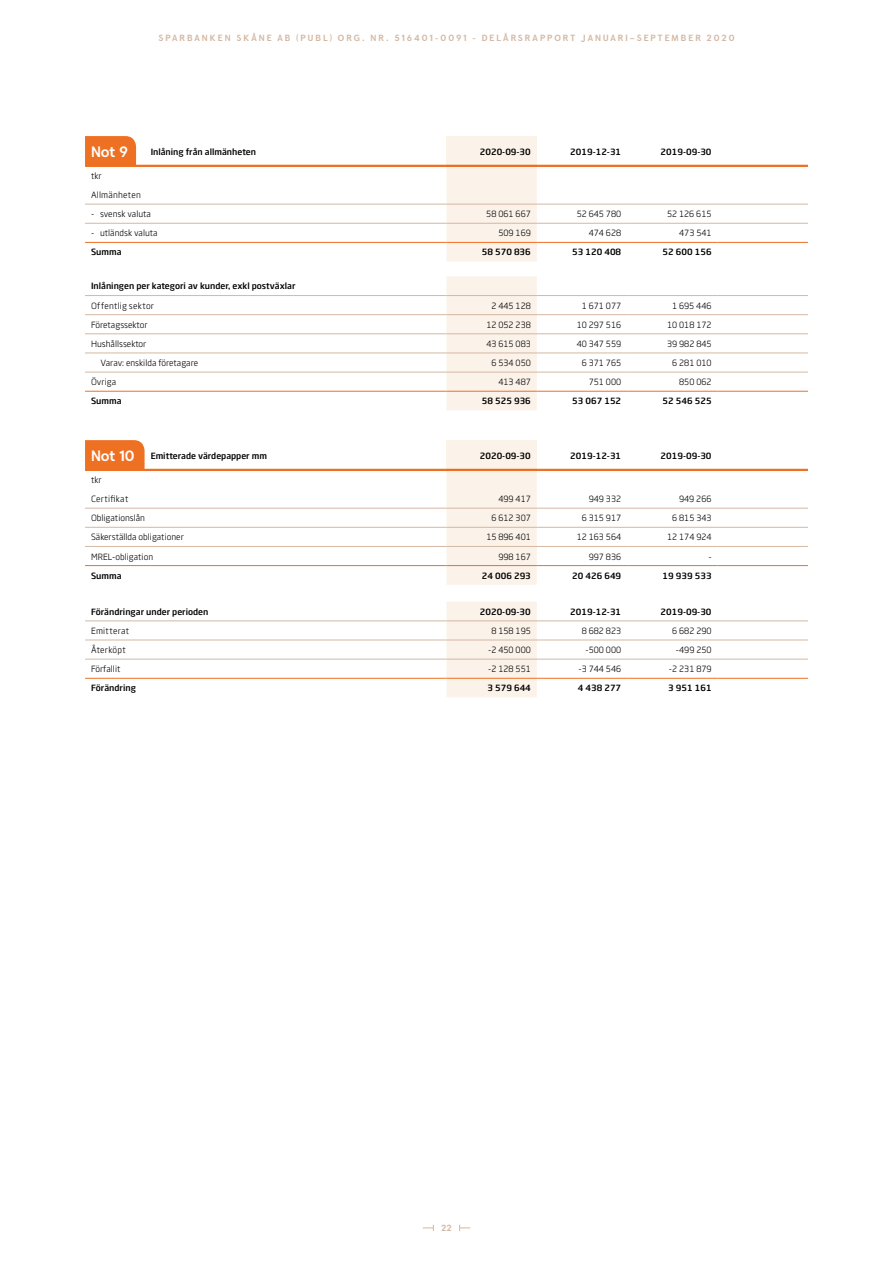
<style>
.page{position:relative;width:893px;height:1263px;background:#fff}
.page>*{position:absolute;margin:0;border:0;box-sizing:border-box;transform-origin:0 0}
.t1{font:700 15px "Swedbank Headline";color:#fff}
.t2{font:700 9px "Swedbank Headline";letter-spacing:.22em;color:#d4b8a3}
.t3{font:8.85px "Swedbank Sans";color:#000}
.t4{font:700 8.85px "Swedbank Sans";color:#000}
.t5{font:8.85px/19.2px "Swedbank Sans";letter-spacing:.03em;color:#000}
.t6{font:8.85px/19.2px "Swedbank Sans";letter-spacing:.02em;color:#000}
.t7{font:8.85px "Swedbank Sans";letter-spacing:.025em;color:#000}
</style>
<div class="page">
<svg style="left:423px;top:1225px;width:11px;height:6px"></svg>
<svg style="left:459px;top:1225px;width:11px;height:6px"></svg>
<svg style="left:85px;top:136px;width:723px;height:125px"></svg>
<div style="left:446px;top:276px;width:91px;height:134px;background:#fbf2ea"></div>
<hr style="left:85px;top:295px;width:361px;height:1px;background:#d4b8a3">
<hr style="left:85px;top:314px;width:361px;height:1px;background:#d4b8a3">
<hr style="left:85px;top:333px;width:361px;height:1px;background:#d4b8a3">
<hr style="left:85px;top:353px;width:361px;height:1px;background:#d4b8a3">
<hr style="left:446px;top:295px;width:91px;height:1px;background:#d4b8a3">
<hr style="left:446px;top:314px;width:91px;height:1px;background:#d4b8a3">
<hr style="left:446px;top:333px;width:91px;height:1px;background:#d4b8a3">
<hr style="left:446px;top:353px;width:91px;height:1px;background:#d4b8a3">
<hr style="left:537px;top:295px;width:90px;height:1px;background:#d4b8a3">
<hr style="left:537px;top:314px;width:90px;height:1px;background:#d4b8a3">
<hr style="left:537px;top:333px;width:90px;height:1px;background:#d4b8a3">
<hr style="left:537px;top:353px;width:90px;height:1px;background:#d4b8a3">
<hr style="left:627px;top:295px;width:91px;height:1px;background:#d4b8a3">
<hr style="left:718px;top:295px;width:90px;height:1px;background:#d4b8a3">
<hr style="left:627px;top:314px;width:91px;height:1px;background:#d4b8a3">
<hr style="left:718px;top:314px;width:90px;height:1px;background:#d4b8a3">
<hr style="left:627px;top:333px;width:91px;height:1px;background:#d4b8a3">
<hr style="left:718px;top:333px;width:90px;height:1px;background:#d4b8a3">
<hr style="left:627px;top:353px;width:91px;height:1px;background:#d4b8a3">
<hr style="left:718px;top:353px;width:90px;height:1px;background:#d4b8a3">
<hr style="left:85px;top:372px;width:361px;height:1px;background:#d4b8a3">
<hr style="left:446px;top:372px;width:91px;height:1px;background:#d4b8a3">
<hr style="left:537px;top:372px;width:90px;height:1px;background:#d4b8a3">
<hr style="left:627px;top:372px;width:91px;height:1px;background:#d4b8a3">
<hr style="left:718px;top:372px;width:90px;height:1px;background:#d4b8a3">
<hr style="left:85px;top:391px;width:361px;height:1px;background:#ee7023">
<hr style="left:446px;top:391px;width:91px;height:1px;background:#ee7023">
<hr style="left:537px;top:391px;width:90px;height:1px;background:#ee7023">
<hr style="left:627px;top:391px;width:91px;height:1px;background:#ee7023">
<hr style="left:718px;top:391px;width:90px;height:1px;background:#ee7023">
<div style="left:446px;top:136px;width:91px;height:30px;background:#fbf2ea"></div>
<svg style="left:85px;top:440px;width:723px;height:145px"></svg>
<div style="left:446px;top:602px;width:91px;height:95px;background:#fbf2ea"></div>
<hr style="left:85px;top:620px;width:361px;height:1px;background:#d4b8a3">
<hr style="left:446px;top:620px;width:91px;height:1px;background:#d4b8a3">
<hr style="left:537px;top:620px;width:90px;height:1px;background:#d4b8a3">
<hr style="left:627px;top:620px;width:91px;height:1px;background:#d4b8a3">
<hr style="left:718px;top:620px;width:90px;height:1px;background:#d4b8a3">
<hr style="left:85px;top:640px;width:361px;height:1px;background:#d4b8a3">
<hr style="left:85px;top:659px;width:361px;height:1px;background:#d4b8a3">
<hr style="left:446px;top:640px;width:91px;height:1px;background:#d4b8a3">
<hr style="left:446px;top:659px;width:91px;height:1px;background:#d4b8a3">
<hr style="left:537px;top:640px;width:90px;height:1px;background:#d4b8a3">
<hr style="left:537px;top:659px;width:90px;height:1px;background:#d4b8a3">
<hr style="left:627px;top:640px;width:91px;height:1px;background:#d4b8a3">
<hr style="left:718px;top:640px;width:90px;height:1px;background:#d4b8a3">
<hr style="left:627px;top:659px;width:91px;height:1px;background:#d4b8a3">
<hr style="left:718px;top:659px;width:90px;height:1px;background:#d4b8a3">
<hr style="left:85px;top:678px;width:361px;height:1px;background:#ee7023">
<hr style="left:446px;top:678px;width:91px;height:1px;background:#ee7023">
<hr style="left:537px;top:678px;width:90px;height:1px;background:#ee7023">
<hr style="left:627px;top:678px;width:91px;height:1px;background:#ee7023">
<hr style="left:718px;top:678px;width:90px;height:1px;background:#ee7023">
<div style="left:446px;top:440px;width:91px;height:30px;background:#fbf2ea"></div>
<p class="t2" style="left:158px;top:32px;width:578px">SPARBANKEN SKÅNE AB (PUBL) ORG. NR. 516401-0091 - DELÅRSRAPPORT JANUARI–SEPTEMBER 2020</p>
<h1 class="t1" style="left:91px;top:142px;width:39px">Not 9</h1>
<p class="t4" style="left:151px;top:146px;width:107px">Inlåning från allmänheten</p>
<p class="t4" style="left:480px;top:146px;width:52px">2020-09-30</p>
<p class="t4" style="left:570px;top:146px;width:52px">2019-12-31</p>
<p class="t4" style="left:661px;top:146px;width:52px">2019-09-30</p>
<p class="t6" style="left:91px;top:166px;width:51px">tkr<br>Allmänheten</p>
<p class="t3" style="left:91px;top:209px;width:62px">- svensk valuta</p>
<p class="t3" style="left:486px;top:209px;width:46px">58 061 667</p>
<p class="t3" style="left:577px;top:209px;width:46px">52 645 780</p>
<p class="t3" style="left:667px;top:209px;width:46px">52 126 615</p>
<p class="t3" style="left:91px;top:228px;width:68px">- utländsk valuta</p>
<p class="t3" style="left:498px;top:228px;width:34px">509 169</p>
<p class="t3" style="left:589px;top:228px;width:34px">474 628</p>
<p class="t3" style="left:679px;top:228px;width:34px">473 541</p>
<p class="t4" style="left:91px;top:247px;width:32px">Summa</p>
<p class="t4" style="left:482px;top:247px;width:51px">58 570 836</p>
<p class="t4" style="left:572px;top:247px;width:51px">53 120 408</p>
<p class="t4" style="left:663px;top:247px;width:51px">52 600 156</p>
<p class="t4" style="left:91px;top:281px;width:206px">Inlåningen per kategori av kunder, exkl postväxlar</p>
<p class="t5" style="left:91px;top:296px;width:65px">Offentlig sektor</p>
<p class="t3" style="left:491px;top:300px;width:41px">2 445 128</p>
<p class="t3" style="left:582px;top:300px;width:41px">1 671 077</p>
<p class="t3" style="left:672px;top:300px;width:41px">1 695 446</p>
<p class="t3" style="left:91px;top:319px;width:58px">Företagssektor</p>
<p class="t3" style="left:486px;top:319px;width:46px">12 052 238</p>
<p class="t3" style="left:577px;top:319px;width:46px">10 297 516</p>
<p class="t3" style="left:667px;top:319px;width:46px">10 018 172</p>
<p class="t3" style="left:91px;top:338px;width:57px">Hushållssektor</p>
<p class="t3" style="left:486px;top:338px;width:46px">43 615 083</p>
<p class="t3" style="left:577px;top:338px;width:46px">40 347 559</p>
<p class="t3" style="left:667px;top:338px;width:46px">39 982 845</p>
<p class="t3" style="left:101px;top:358px;width:99px">Varav: enskilda företagare</p>
<p class="t3" style="left:491px;top:358px;width:41px">6 534 050</p>
<p class="t3" style="left:582px;top:358px;width:41px">6 371 765</p>
<p class="t3" style="left:672px;top:358px;width:41px">6 281 010</p>
<p class="t3" style="left:91px;top:377px;width:27px">Övriga</p>
<p class="t3" style="left:498px;top:377px;width:34px">413 487</p>
<p class="t3" style="left:589px;top:377px;width:34px">751 000</p>
<p class="t3" style="left:679px;top:377px;width:34px">850 062</p>
<p class="t4" style="left:91px;top:396px;width:32px">Summa</p>
<p class="t4" style="left:482px;top:396px;width:51px">58 525 936</p>
<p class="t4" style="left:572px;top:396px;width:51px">53 067 152</p>
<p class="t4" style="left:663px;top:396px;width:51px">52 546 525</p>
<h1 class="t1" style="left:91px;top:446px;width:45px">Not 10</h1>
<p class="t5" style="left:91px;top:470px;width:39px">tkr<br>Certifikat</p>
<p class="t4" style="left:151px;top:450px;width:118px">Emitterade värdepapper mm</p>
<p class="t4" style="left:480px;top:450px;width:52px">2020-09-30</p>
<p class="t4" style="left:570px;top:450px;width:52px">2019-12-31</p>
<p class="t4" style="left:661px;top:450px;width:52px">2019-09-30</p>
<p class="t3" style="left:498px;top:494px;width:34px">499 417</p>
<p class="t3" style="left:589px;top:494px;width:34px">949 332</p>
<p class="t3" style="left:679px;top:494px;width:34px">949 266</p>
<p class="t3" style="left:91px;top:513px;width:56px">Obligationslån</p>
<p class="t3" style="left:491px;top:513px;width:41px">6 612 307</p>
<p class="t3" style="left:582px;top:513px;width:41px">6 315 917</p>
<p class="t3" style="left:672px;top:513px;width:41px">6 815 343</p>
<p class="t3" style="left:91px;top:532px;width:94px">Säkerställda obligationer</p>
<p class="t3" style="left:486px;top:532px;width:46px">15 896 401</p>
<p class="t3" style="left:577px;top:532px;width:46px">12 163 564</p>
<p class="t3" style="left:667px;top:532px;width:46px">12 174 924</p>
<p class="t3" style="left:91px;top:551px;width:64px">MREL-obligation</p>
<p class="t3" style="left:498px;top:551px;width:34px">998 167</p>
<p class="t3" style="left:589px;top:551px;width:34px">997 836</p>
<p class="t3" style="left:708px;top:551px;width:5px">-</p>
<p class="t4" style="left:91px;top:570px;width:32px">Summa</p>
<p class="t4" style="left:482px;top:570px;width:51px">24 006 293</p>
<p class="t4" style="left:572px;top:570px;width:51px">20 426 649</p>
<p class="t4" style="left:663px;top:570px;width:51px">19 939 533</p>
<p class="t4" style="left:91px;top:606px;width:119px">Förändringar under perioden</p>
<p class="t4" style="left:480px;top:606px;width:52px">2020-09-30</p>
<p class="t4" style="left:570px;top:606px;width:52px">2019-12-31</p>
<p class="t4" style="left:661px;top:606px;width:52px">2019-09-30</p>
<p class="t5" style="left:91px;top:621px;width:40px">Emitterat</p>
<p class="t3" style="left:491px;top:625px;width:41px">8 158 195</p>
<p class="t3" style="left:582px;top:625px;width:41px">8 682 823</p>
<p class="t3" style="left:672px;top:625px;width:41px">6 682 290</p>
<p class="t7" style="left:91px;top:645px;width:36px">Återköpt</p>
<p class="t3" style="left:488px;top:645px;width:44px">-2 450 000</p>
<p class="t3" style="left:586px;top:645px;width:37px">-500 000</p>
<p class="t3" style="left:676px;top:645px;width:37px">-499 250</p>
<p class="t3" style="left:91px;top:664px;width:31px">Förfallit</p>
<p class="t3" style="left:488px;top:664px;width:44px">-2 128 551</p>
<p class="t3" style="left:579px;top:664px;width:44px">-3 744 546</p>
<p class="t3" style="left:669px;top:664px;width:44px">-2 231 879</p>
<p class="t4" style="left:91px;top:683px;width:46px">Förändring</p>
<p class="t4" style="left:487px;top:683px;width:45px">3 579 644</p>
<p class="t4" style="left:578px;top:683px;width:45px">4 438 277</p>
<p class="t4" style="left:668px;top:683px;width:45px">3 951 161</p>
<p class="t2" style="left:441px;top:1222px;width:12px">22</p>
</div>
